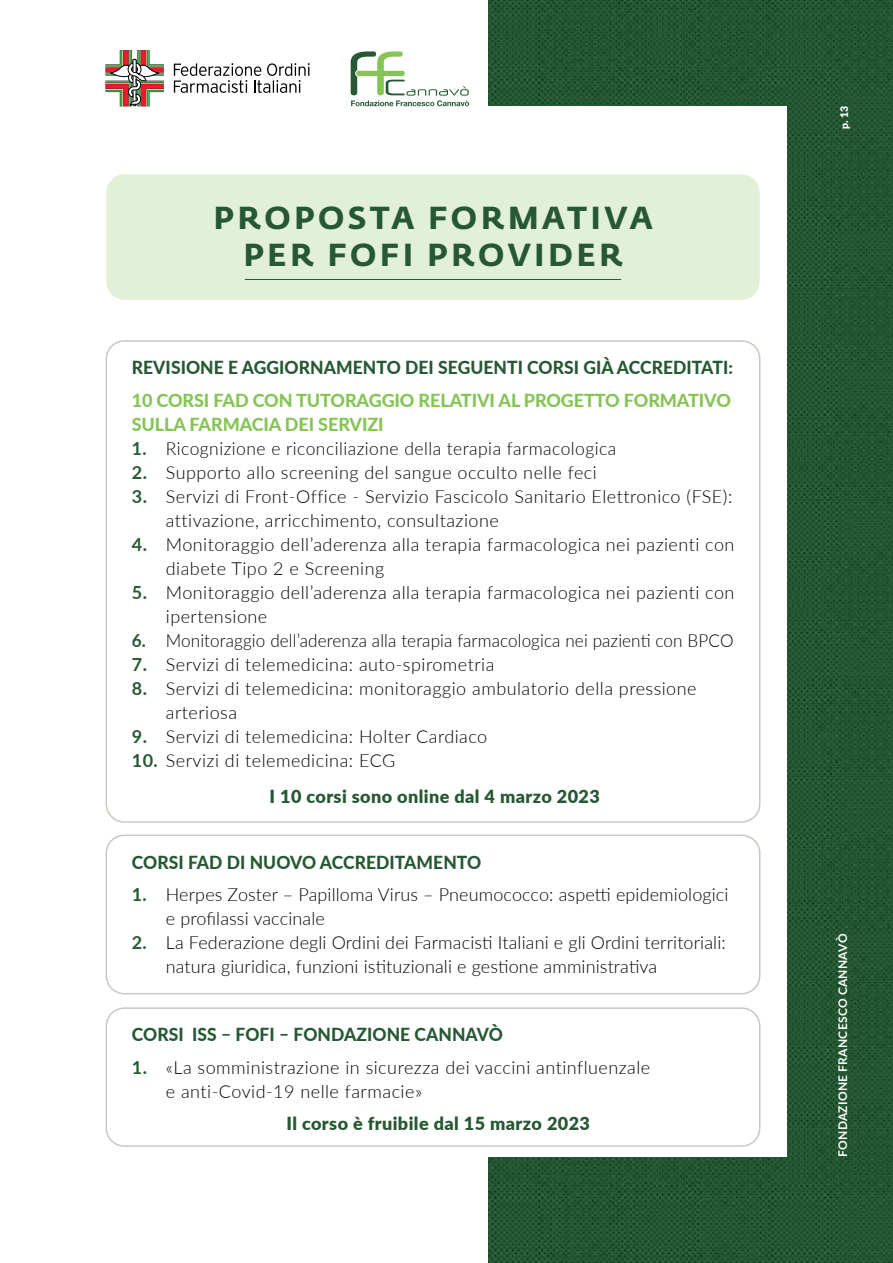
<style>
.page{position:relative;width:893px;height:1263px;background:#fff}
.page>*{position:absolute;margin:0;border:0;box-sizing:border-box;transform-origin:0 0}
.t1{font:700 31.5px/37.8px "Fedra Sans Pro";letter-spacing:.11em;color:#265933;text-align:center}
.t2{font:300 18px/24px "Lato";letter-spacing:.025em;color:#000}
.t3{font:300 18px/24px "Lato";letter-spacing:.005em;color:#000}
.t4{font:800 18px "Lato";letter-spacing:.005em;color:#265933}
.t5{font:900 18px/36.8px "Lato";letter-spacing:.025em;color:#265933}
.t6{font:800 18px/24px "Lato";letter-spacing:-.005em;color:#85c555}
.t7{font:300 18px "Lato";letter-spacing:.005em;color:#000;scale:.95 1}
.t8{font:700 12px "Lato";letter-spacing:.02em;color:#fff}
.t9{font:900 10.5px "Lato";color:#fff}
.s1{font-weight:700;color:#265933}
.s2{font-weight:700}
.s3{font-weight:300;color:#000}
</style>
<div class="page">
<img style="left:489px;top:0;width:404px;height:1263px">
<div style="left:106px;top:106px;width:681px;height:1051px;background:#fff"></div>
<div style="left:106px;top:174px;width:654px;height:126px;background:#e3f0d8;border-radius:18px"></div>
<hr style="left:245px;top:279px;width:376px;height:1px;background:#265933">
<svg style="left:351px;top:51px;width:118px;height:55px"></svg>
<svg style="left:106px;top:50px;width:58px;height:56px"></svg>
<svg style="left:174px;top:63px;width:136px;height:30px"></svg>
<div style="left:106px;top:340px;width:654px;height:483px;border:2px solid #c5cbc0;border-radius:18px"></div>
<div style="left:106px;top:834px;width:654px;height:160px;border:2px solid #c5cbc0;border-radius:18px"></div>
<div style="left:106px;top:1007px;width:654px;height:140px;border:2px solid #c5cbc0;border-radius:18px"></div>
<h1 class="t1" style="left:213px;top:196px;width:441px">PROPOSTA FORMATIVA<br>PER FOFI PROVIDER</h1>
<p class="t4" style="left:132px;top:354px;width:603px">REVISIONE E AGGIORNAMENTO DEI SEGUENTI CORSI GIÀ ACCREDITATI:</p>
<p class="t6" style="left:132px;top:387px;width:601px">10 CORSI FAD CON TUTORAGGIO RELATIVI AL PROGETTO FORMATIVO<br>SULLA FARMACIA DEI SERVIZI</p>
<p class="t2" style="left:132px;top:435px;width:486px"><span class="s1">1.</span> Ricognizione e riconciliazione della terapia farmacologica</p>
<p class="t2" style="left:132px;top:459px;width:467px"><span class="s1">2.</span> Supporto allo screening del sangue occulto nelle feci</p>
<p class="t2" style="left:166px;top:483px;width:568px;text-indent:-34px"><span class="s1">3.</span> Servizi di Front-Office - Servizio Fascicolo Sanitario Elettronico (FSE): attivazione, arricchimento, consultazione</p>
<p class="t2" style="left:166px;top:531px;width:570px;text-indent:-34px"><span class="s1">4.</span> Monitoraggio dell’aderenza alla terapia farmacologica nei pazienti con diabete Tipo 2 e Screening</p>
<p class="t2" style="left:166px;top:579px;width:570px;text-indent:-34px"><span class="s1">5.</span> Monitoraggio dell’aderenza alla terapia farmacologica nei pazienti con ipertensione</p>
<p class="t7" style="left:132px;top:628px;width:635px"><span class="s1">6.</span> Monitoraggio dell’aderenza alla terapia farmacologica nei pazienti con BPCO</p>
<p class="t2" style="left:132px;top:651px;width:364px"><span class="s1">7.</span> Servizi di telemedicina: auto-spirometria</p>
<p class="t2" style="left:166px;top:675px;width:532px;text-indent:-34px"><span class="s1">8.</span> Servizi di telemedicina: monitoraggio ambulatorio della pressione arteriosa</p>
<p class="t2" style="left:132px;top:723px;width:357px"><span class="s1">9.</span> Servizi di telemedicina: Holter Cardiaco</p>
<p class="t5" style="left:270px;top:741px;width:332px;text-indent:-138px"><span class="s2">10.</span> <span class="s3">Servizi di telemedicina: ECG<br></span>I 10 corsi sono online dal 4 marzo 2023</p>
<p class="t4" style="left:132px;top:848px;width:351px">CORSI FAD DI NUOVO ACCREDITAMENTO</p>
<p class="t3" style="left:166px;top:882px;width:564px;text-indent:-34px"><span class="s1">1.</span> Herpes Zoster – Papilloma Virus – Pneumococco: aspetti epidemiologici e profilassi vaccinale</p>
<p class="t3" style="left:166px;top:930px;width:561px;text-indent:-34px"><span class="s1">2.</span> La Federazione degli Ordini dei Farmacisti Italiani e gli Ordini territoriali: natura giuridica, funzioni istituzionali e gestione amministrativa</p>
<p class="t4" style="left:132px;top:1021px;width:373px">CORSI ISS – FOFI – FONDAZIONE CANNAVÒ</p>
<p class="t2" style="left:166px;top:1055px;width:486px;text-indent:-34px"><span class="s1">1.</span> «La somministrazione in sicurezza dei vaccini antinfluenzale e anti-Covid-19 nelle farmacie»</p>
<p class="t5" style="left:287px;top:1105px;width:305px">Il corso è fruibile dal 15 marzo 2023</p>
<p class="t9" style="left:836px;top:129px;width:24px;rotate:-90deg">p. 13</p>
<p class="t8" style="left:834px;top:1157px;width:224px;rotate:-90deg">FONDAZIONE FRANCESCO CANNAVÒ</p>
</div>
